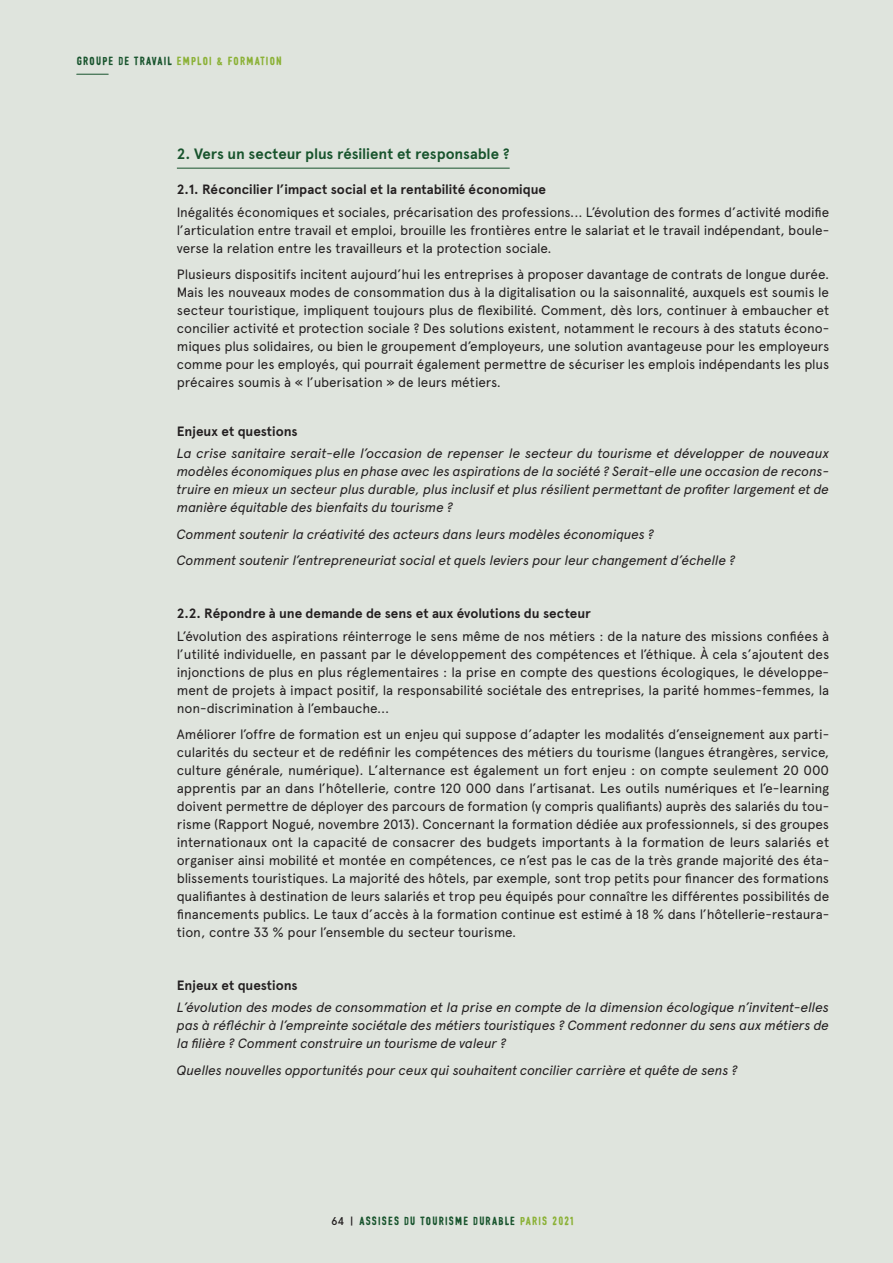
<style>
.page{position:relative;width:893px;height:1263px;background:#dfe4dd}
.page>*{position:absolute;margin:0;border:0;box-sizing:border-box;transform-origin:0 0}
.Titre_niveau_3__grap{font:700 15px "Apercu Pro";letter-spacing:-.005em;color:#18542d}
.texte_courant{font:13.5px/18px "Apercu Pro";letter-spacing:-.01em;color:#231f20;text-align:justify}
.texte_courant-2{font:italic 13.5px/18px "Apercu Pro";letter-spacing:-.015em;color:#231f20;text-align:justify}
.Titre_niveau_4{font:700 13.5px "Apercu Pro";letter-spacing:-.005em;color:#231f20}
.t1{font:12px "Sanshand Filled";letter-spacing:.1em;color:#18542d}
.t2{font:12px "Sanshand Filled";letter-spacing:.1em;color:#8bb136}
.t3{font:500 11.25px "Apercu Pro";color:#231f20}
.s1{color:#18542d}
.s2{color:#8bb136}
</style>
<div class="page">
<hr style="left:77px;top:74px;width:31px;height:1px;background:#18542d">
<hr style="left:177px;top:168px;width:333px;height:1px;background:#18542d">
<p class="t2" style="left:77px;top:53px;width:207px"><span class="s1">GROUPE DE TRAVAIL</span> EMPLOI &amp; FORMATION</p>
<p class="Titre_niveau_3__grap" style="left:177px;top:143px;width:334px">2. Vers un secteur plus résilient et responsable ?</p>
<p class="Titre_niveau_4" style="left:177px;top:180px;width:371px">2.1. Réconcilier l’impact social et la rentabilité économique</p>
<p class="texte_courant" style="left:177px;top:202px;width:654px">Inégalités économiques et sociales, précarisation des professions... L’évolution des formes d’activité modifie l’articulation entre travail et emploi, brouille les frontières entre le salariat et le travail indépendant, boule&shy;verse la relation entre les travailleurs et la protection sociale.</p>
<p class="texte_courant" style="left:177px;top:265px;width:654px">Plusieurs dispositifs incitent aujourd’hui les entreprises à proposer davantage de contrats de longue durée.<br>Mais les nouveaux modes de consommation dus à la digitalisation ou la saisonnalité, auxquels est soumis le secteur touristique, impliquent toujours plus de flexibilité. Comment, dès lors, continuer à embaucher et concilier activité et protection sociale ? Des solutions existent, notamment le recours à des statuts écono&shy;miques plus solidaires, ou bien le groupement d’employeurs, une solution avantageuse pour les employeurs comme pour les employés, qui pourrait également permettre de sécuriser les emplois indépendants les plus précaires soumis à « l’uberisation » de leurs métiers.</p>
<p class="Titre_niveau_4" style="left:177px;top:421px;width:122px">Enjeux et questions</p>
<p class="texte_courant-2" style="left:177px;top:444px;width:654px">La crise sanitaire serait-elle l’occasion de repenser le secteur du tourisme et développer de nouveaux modèles économiques plus en phase avec les aspirations de la société ? Serait-elle une occasion de recons&shy;truire en mieux un secteur plus durable, plus inclusif et plus résilient permettant de profiter largement et de manière équitable des bienfaits du tourisme ?</p>
<p class="texte_courant-2" style="left:177px;top:524px;width:479px">Comment soutenir la créativité des acteurs dans leurs modèles économiques ?</p>
<p class="texte_courant-2" style="left:177px;top:551px;width:560px">Comment soutenir l’entrepreneuriat social et quels leviers pour leur changement d’échelle ?</p>
<p class="Titre_niveau_4" style="left:177px;top:603px;width:415px">2.2. Répondre à une demande de sens et aux évolutions du secteur</p>
<p class="texte_courant" style="left:177px;top:626px;width:654px">L’évolution des aspirations réinterroge le sens même de nos métiers : de la nature des missions confiées à l’utilité individuelle, en passant par le développement des compétences et l’éthique. À cela s’ajoutent des injonctions de plus en plus réglementaires : la prise en compte des questions écologiques, le développe&shy;ment de projets à impact positif, la responsabilité sociétale des entreprises, la parité hommes-femmes, la non-discrimination à l’embauche...</p>
<p class="texte_courant" style="left:177px;top:724px;width:654px">Améliorer l’offre de formation est un enjeu qui suppose d’adapter les modalités d’enseignement aux parti&shy;cularités du secteur et de redéfinir les compétences des métiers du tourisme (langues étrangères, service, culture générale, numérique). L’alternance est également un fort enjeu : on compte seulement 20 000 apprentis par an dans l’hôtellerie, contre 120 000 dans l’artisanat. Les outils numériques et l’e-learning doivent permettre de déployer des parcours de formation (y compris qualifiants) auprès des salariés du tou&shy;risme (Rapport Nogué, novembre 2013). Concernant la formation dédiée aux professionnels, si des groupes internationaux ont la capacité de consacrer des budgets importants à la formation de leurs salariés et organiser ainsi mobilité et montée en compétences, ce n’est pas le cas de la très grande majorité des éta&shy;blissements touristiques. La majorité des hôtels, par exemple, sont trop petits pour financer des formations qualifiantes à destination de leurs salariés et trop peu équipés pour connaître les différentes possibilités de financements publics. Le taux d’accès à la formation continue est estimé à 18 % dans l’hôtellerie-restaura&shy;tion, contre 33 % pour l’ensemble du secteur tourisme.</p>
<p class="Titre_niveau_4" style="left:177px;top:975px;width:122px">Enjeux et questions</p>
<p class="texte_courant-2" style="left:177px;top:998px;width:654px">L’évolution des modes de consommation et la prise en compte de la dimension écologique n’invitent-elles pas à réfléchir à l’empreinte sociétale des métiers touristiques ? Comment redonner du sens aux métiers de la filière ? Comment construire un tourisme de valeur ?</p>
<p class="texte_courant-2" style="left:177px;top:1060px;width:562px">Quelles nouvelles opportunités pour ceux qui souhaitent concilier carrière et quête de sens ?</p>
<p class="t3" style="left:331px;top:1212px;width:24px">64 |</p>
<p class="t1" style="left:360px;top:1213px;width:216px">ASSISES DU TOURISME DURABLE <span class="s2">PARIS 2021</span></p>
</div>
